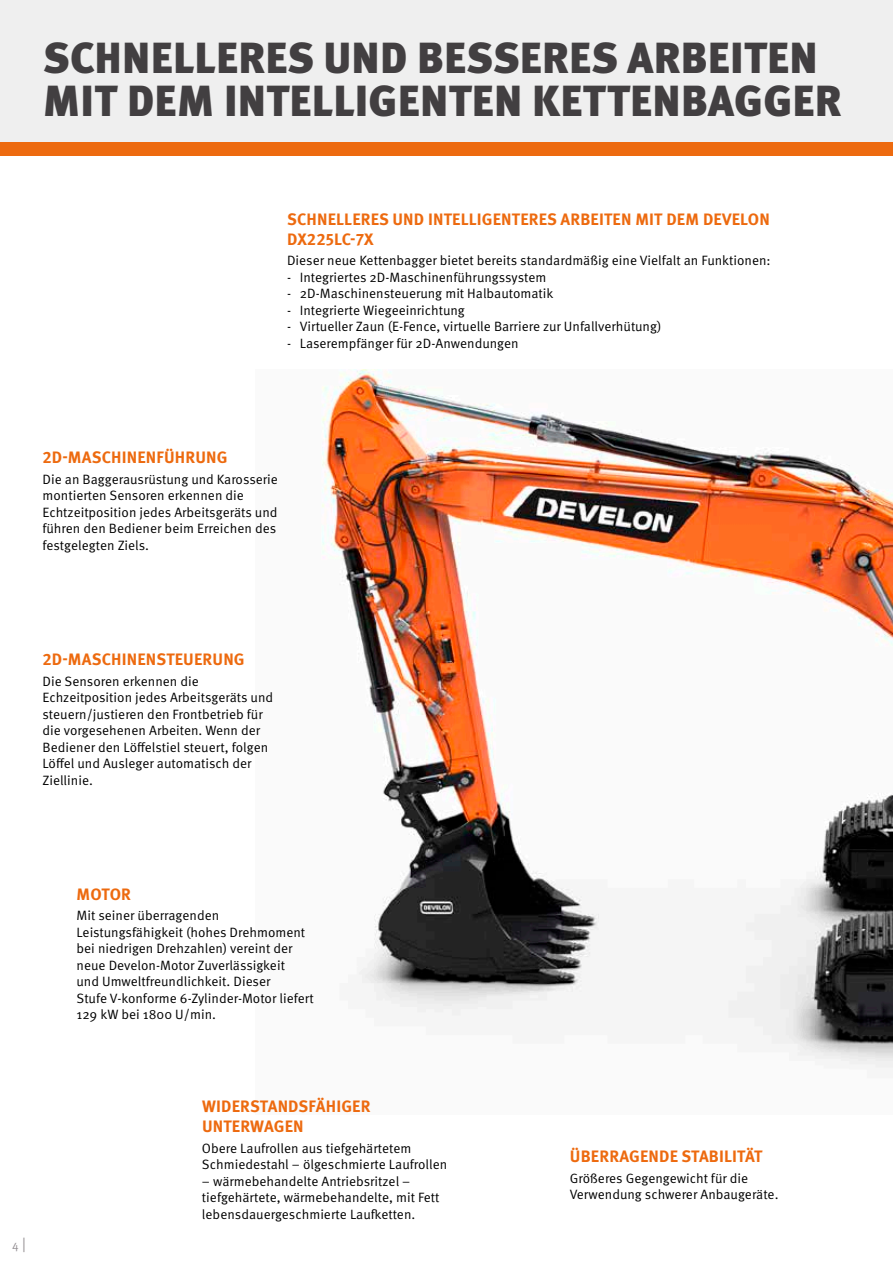
<style>
.page{position:relative;width:893px;height:1263px;background:#fff}
.page>*{position:absolute;margin:0;border:0;box-sizing:border-box;transform-origin:0 0}
.t1{font:900 43.5px/43.5px "Meta Pro";letter-spacing:.005em;color:#423f41}
.t2{font:700 16.5px/19.5px "Meta Pro";letter-spacing:.01em;color:#ed6a0f}
.t3{font:13.5px/16.5px "Meta Pro Norm";color:#000}
.t4{font:12px "Meta Pro Norm";color:#979296}
.s1{font-size:15px}
</style>
<div class="page">
<div style="left:0;top:141px;width:893px;height:15px;background:#ed6a0f"></div>
<div style="left:0;top:0;width:893px;height:141px;background:#efefef"></div>
<img style="left:322px;top:370px;width:571px;height:698px">
<h1 class="t1" style="left:43px;top:34px;width:800px">SCHNELLERES UND BESSERES ARBEITEN<br>MIT DEM INTELLIGENTEN KETTENBAGGER</h1>
<p class="t2" style="left:287px;top:209px;width:484px">SCHNELLERES UND INTELLIGENTERES ARBEITEN MIT DEM DEVELON<br>DX225LC-7X</p>
<p class="t3" style="left:287px;top:251px;width:485px">Dieser neue Kettenbagger bietet bereits standardmäßig eine Vielfalt an Funktionen:</p>
<p class="t3" style="left:287px;top:268px;width:261px">- Integriertes 2D-Maschinenführungssystem</p>
<p class="t3" style="left:287px;top:284px;width:268px">- 2D-Maschinensteuerung mit Halbautomatik</p>
<p class="t3" style="left:287px;top:301px;width:179px">- Integrierte Wiegeeinrichtung</p>
<p class="t3" style="left:287px;top:317px;width:376px">- Virtueller Zaun (E-Fence, virtuelle Barriere zur Unfallverhütung)</p>
<p class="t3" style="left:287px;top:334px;width:233px">- Laserempfänger für 2D-Anwendungen</p>
<p class="t2" style="left:43px;top:447px;width:187px">2D-MASCHINENFÜHRUNG</p>
<p class="t3" style="left:43px;top:470px;width:237px">Die an Baggerausrüstung und Karosserie montierten Sensoren erkennen die Echtzeitposition jedes Arbeitsgeräts und führen den Bediener beim Erreichen des festgelegten Ziels.</p>
<p class="t2" style="left:43px;top:648px;width:204px">2D-MASCHINENSTEUERUNG</p>
<p class="t3" style="left:43px;top:672px;width:232px">Die Sensoren erkennen die Echzeitposition jedes Arbeitsgeräts und steuern/justieren den Frontbetrieb für die vorgesehenen Arbeiten. Wenn der Bediener den Löffelstiel steuert, folgen Löffel und Ausleger automatisch der Ziellinie.</p>
<p class="t4" style="left:12px;top:1235px;width:15px">4 <span class="s1">|</span></p>
<p class="t2" style="left:77px;top:883px;width:56px">MOTOR</p>
<p class="t3" style="left:77px;top:906px;width:239px">Mit seiner überragenden Leistungsfähigkeit (hohes Drehmoment bei niedrigen Drehzahlen) vereint der neue Develon-Motor Zuverlässigkeit<br>und Umweltfreundlichkeit. Dieser<br>Stufe V-konforme 6-Zylinder-Motor liefert 129 kW bei 1800 U/min.</p>
<p class="t2" style="left:202px;top:1096px;width:170px">WIDERSTANDSFÄHIGER<br>UNTERWAGEN</p>
<p class="t3" style="left:202px;top:1139px;width:247px">Obere Laufrollen aus tiefgehärtetem<br>Schmiedestahl – ölgeschmierte Laufrollen</p>
<p class="t3" style="left:202px;top:1172px;width:239px">– wärmebehandelte Antriebsritzel – tiefgehärtete, wärmebehandelte, mit Fett lebensdauergeschmierte Laufketten.</p>
<p class="t2" style="left:570px;top:1145px;width:194px">ÜBERRAGENDE STABILITÄT</p>
<p class="t3" style="left:570px;top:1169px;width:210px">Größeres Gegengewicht für die<br>Verwendung schwerer Anbaugeräte.</p>
</div>
